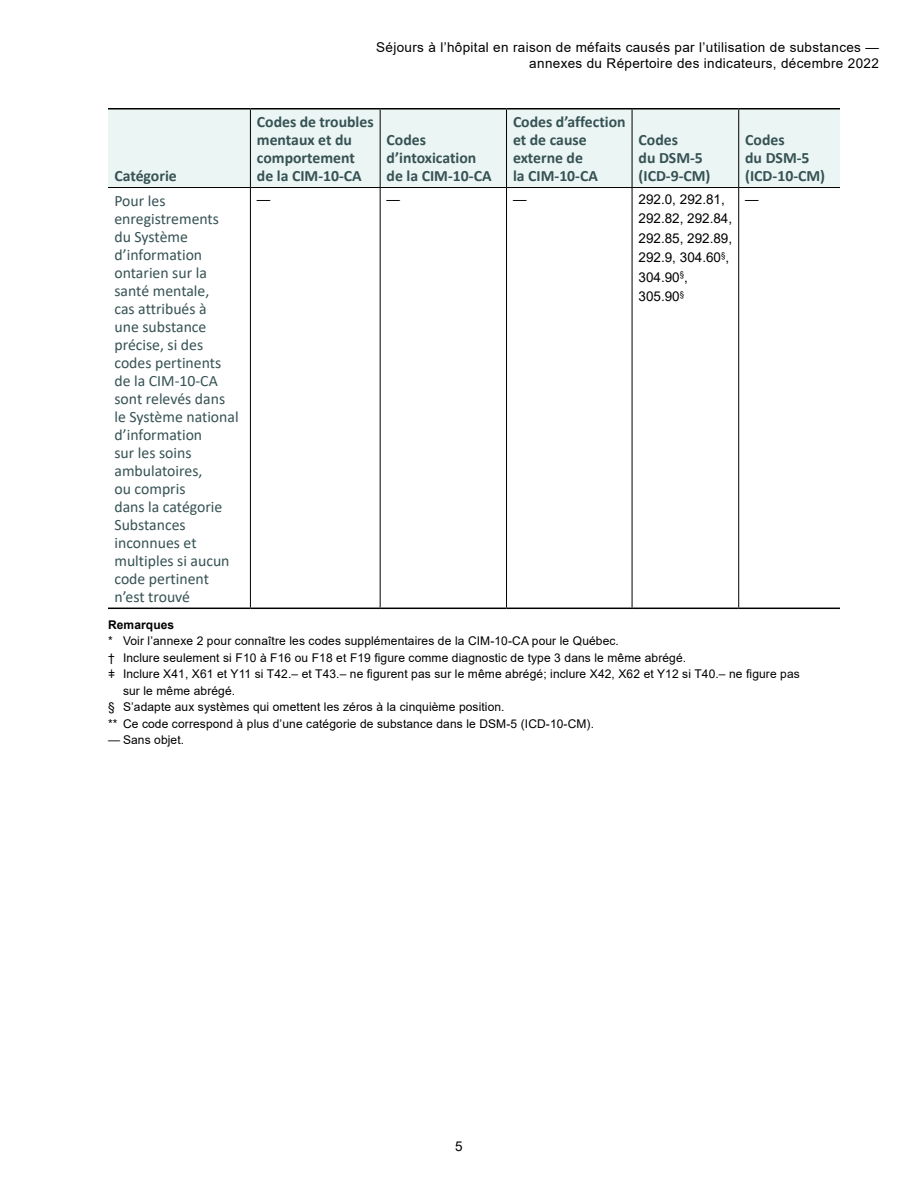
<style>
.page{position:relative;width:918px;height:1188px;background:#fff}
.page>*{position:absolute;margin:0;border:0;box-sizing:border-box;transform-origin:0 0}
.header_side3{font:15.75px/18px "Calibri";color:#365254}
.header_top1{font:700 15.75px/18px "Calibri";color:#365254}
.body{font:13.5px/16.2px "Arial";letter-spacing:.025em;color:#000;text-align:right}
.body-2{font:13.5px/19.5px "Arial";color:#000}
.note_B4src{font:12px/16.5px "Arial";letter-spacing:.01em;color:#000}
.note_src_title{font:700 12px "Arial";letter-spacing:.01em;color:#000}
</style>
<div class="page">
<div style="left:108px;top:110px;width:732px;height:77px;background:#ebf5f3"></div>
<hr style="left:250px;top:110px;width:1px;height:77px;background:#000">
<hr style="left:380px;top:110px;width:1px;height:77px;background:#000">
<hr style="left:506px;top:110px;width:1px;height:77px;background:#000">
<hr style="left:632px;top:110px;width:1px;height:77px;background:#000">
<hr style="left:738px;top:110px;width:1px;height:77px;background:#000">
<hr style="left:380px;top:188px;width:1px;height:420px;background:#000">
<hr style="left:506px;top:188px;width:1px;height:420px;background:#000">
<hr style="left:632px;top:188px;width:1px;height:420px;background:#000">
<hr style="left:108px;top:108px;width:142px;height:2px;background:#000">
<hr style="left:250px;top:108px;width:130px;height:2px;background:#000">
<hr style="left:380px;top:108px;width:127px;height:2px;background:#000">
<hr style="left:507px;top:108px;width:125px;height:2px;background:#000">
<hr style="left:632px;top:108px;width:107px;height:2px;background:#000">
<hr style="left:739px;top:108px;width:101px;height:2px;background:#000">
<hr style="left:108px;top:187px;width:142px;height:1px;background:#000">
<hr style="left:250px;top:187px;width:130px;height:1px;background:#000">
<hr style="left:250px;top:188px;width:1px;height:420px;background:#000">
<hr style="left:380px;top:187px;width:127px;height:1px;background:#000">
<hr style="left:507px;top:187px;width:125px;height:1px;background:#000">
<hr style="left:632px;top:187px;width:107px;height:1px;background:#000">
<hr style="left:739px;top:187px;width:101px;height:1px;background:#000">
<hr style="left:738px;top:188px;width:1px;height:420px;background:#000">
<hr style="left:108px;top:608px;width:142px;height:1px;background:#000">
<hr style="left:250px;top:608px;width:130px;height:1px;background:#000">
<hr style="left:380px;top:608px;width:127px;height:1px;background:#000">
<hr style="left:507px;top:608px;width:125px;height:1px;background:#000">
<hr style="left:632px;top:608px;width:107px;height:1px;background:#000">
<hr style="left:739px;top:608px;width:101px;height:1px;background:#000">
<p class="header_top1" style="left:114px;top:167px;width:64px">Catégorie</p>
<p class="body" style="left:376px;top:39px;width:504px">Séjours à l’hôpital en raison de méfaits causés par l’utilisation de substances — annexes du Répertoire des indicateurs, décembre 2022</p>
<p class="header_top1" style="left:257px;top:113px;width:118px">Codes de troubles mentaux et du comportement de la CIM-10-CA</p>
<p class="header_top1" style="left:387px;top:131px;width:106px">Codes d’intoxication de la CIM-10-CA</p>
<p class="header_top1" style="left:513px;top:113px;width:114px">Codes d’affection et de cause externe de<br>la CIM-10-CA</p>
<p class="header_top1" style="left:639px;top:131px;width:74px">Codes<br>du DSM-5 (ICD-9-CM)</p>
<p class="header_top1" style="left:745px;top:131px;width:81px">Codes<br>du DSM-5 (ICD-10-CM)</p>
<p class="header_side3" style="left:114px;top:191px;width:126px">Pour les enregistrements du Système d’information ontarien sur la santé mentale,<br>cas attribués à<br>une substance précise, si des codes pertinents de la CIM-10-CA sont relevés dans le Système national d’information<br>sur les soins ambulatoires,<br>ou compris<br>dans la catégorie<br>Substances inconnues et multiples si aucun code pertinent n’est trouvé</p>
<p class="body" style="left:257px;top:191px;width:15px">—</p>
<p class="body" style="left:387px;top:191px;width:15px">—</p>
<p class="body" style="left:513px;top:191px;width:15px">—</p>
<p class="body-2" style="left:639px;top:189px;width:95px">292.0, 292.81,<br>292.82, 292.84,<br>292.85, 292.89,<br>292.9, 304.60<sup>§</sup>,<br>304.90<sup>§</sup>,<br>305.90<sup>§</sup></p>
<p class="body" style="left:745px;top:191px;width:15px">—</p>
<p class="note_src_title" style="left:108px;top:616px;width:68px">Remarques</p>
<p class="note_B4src" style="left:108px;top:633px;width:512px">* Voir l’annexe 2 pour connaître les codes supplémentaires de la CIM-10-CA pour le Québec.</p>
<p class="note_B4src" style="left:108px;top:649px;width:580px">† Inclure seulement si F10 à F16 ou F18 et F19 figure comme diagnostic de type 3 dans le même abrégé.</p>
<p class="note_B4src" style="left:123px;top:666px;width:678px">Inclure X41, X61 et Y11 si T42.– et T43.– ne figurent pas sur le même abrégé; inclure X42, X62 et Y12 si T40.– ne figure pas sur le même abrégé.</p>
<p class="note_B4src" style="left:108px;top:699px;width:398px">§ S’adapte aux systèmes qui omettent les zéros à la cinquième position.</p>
<p class="note_B4src" style="left:108px;top:715px;width:488px">** Ce code correspond à plus d’une catégorie de substance dans le DSM-5 (ICD-10-CM).</p>
<p class="note_B4src" style="left:108px;top:732px;width:78px">— Sans objet.</p>
<p class="body" style="left:455px;top:1138px;width:9px">5</p>
</div>
